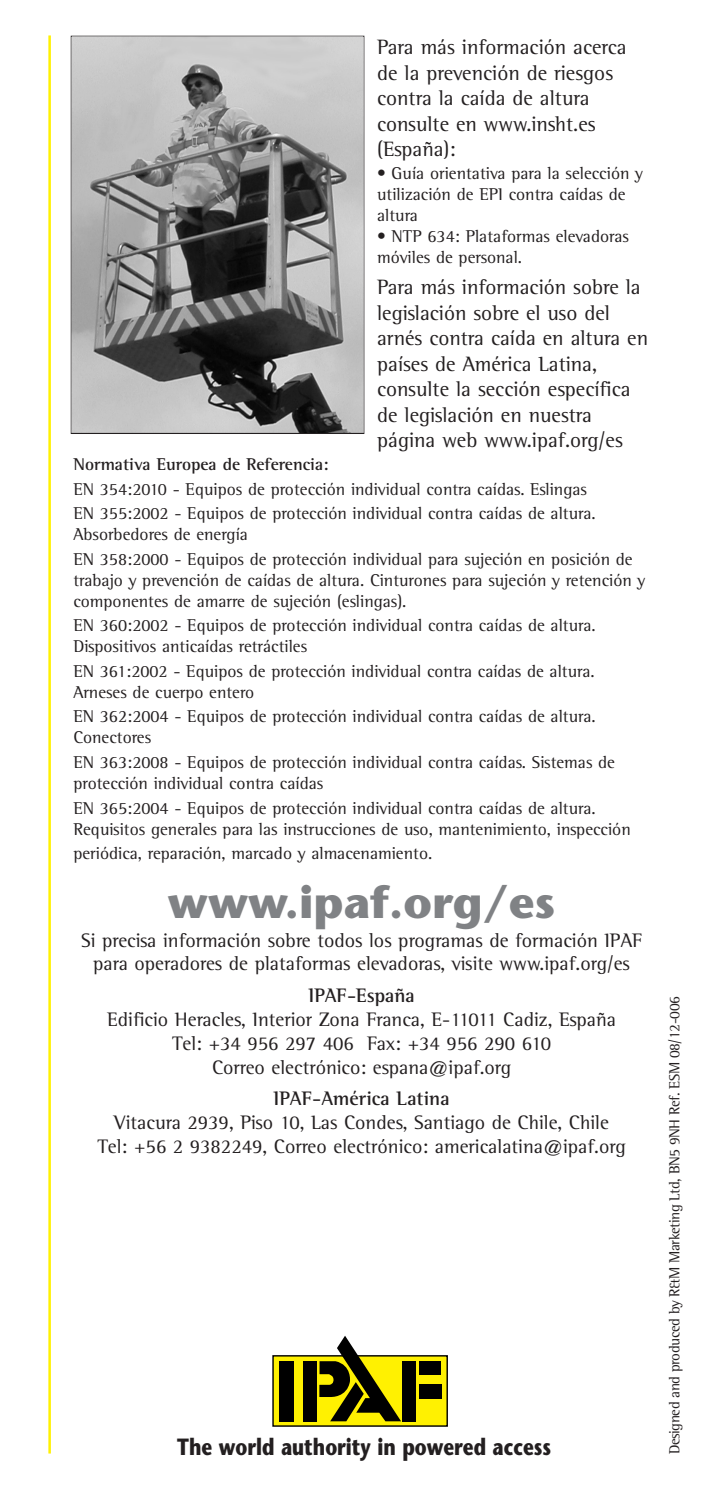
<style>
.page{position:relative;width:702px;height:1489px;background:#fff}
.page>*{position:absolute;margin:0;border:0;box-sizing:border-box;transform-origin:0 0}
.t1{font:700 45px "Stone Sans";color:#808285}
.t2{font:700 23.5px "Stone Sans";color:#231f20;scale:.8 1}
.t3{font:21.25px/25.5px "Rotis Semi Serif";color:#231f20}
.t4{font:20px/24px "Rotis Semi Serif";color:#231f20;text-align:center}
.t5{font:700 20px "Rotis Semi Serif";color:#231f20}
.t6{font:17.5px/21px "Rotis Semi Serif";color:#231f20}
.t7{font:700 17.5px "Rotis Semi Serif";color:#231f20}
.t8{font:15px "Rotis Semi Serif";letter-spacing:-.03em;color:#231f20}
</style>
<div class="page">
<svg style="left:70px;top:35px;width:294px;height:399px;background:#919191"></svg>
<hr style="left:48px;top:35px;width:3px;height:1418px;background:#fff101">
<div style="left:272px;top:1354px;width:176px;height:72px;background:#fff101;border:1px solid #000"></div>
<div style="left:279px;top:1360px;width:14px;height:61px;background:#000"></div>
<div style="left:302px;top:1360px;width:14px;height:61px;background:#000"></div>
<svg style="left:319px;top:1336px;width:82px;height:85px"></svg>
<div style="left:402px;top:1360px;width:14px;height:61px;background:#000"></div>
<div style="left:419px;top:1360px;width:22px;height:14px;background:#000"></div>
<div style="left:419px;top:1384px;width:22px;height:14px;background:#000"></div>
<p class="t3" style="left:377px;top:36px;width:251px">Para más información acerca de la prevención de riesgos contra la caída de altura consulte en www.insht.es (España):</p>
<p class="t6" style="left:377px;top:164px;width:267px">• Guía orientativa para la selección y utilización de EPI contra caídas de altura</p>
<p class="t6" style="left:377px;top:227px;width:253px">• NTP 634: Plataformas elevadoras móviles de personal.</p>
<p class="t3" style="left:377px;top:276px;width:272px">Para más información sobre la legislación sobre el uso del arnés contra caída en altura en países de América Latina, consulte la sección específica de legislación en nuestra página web www.ipaf.org/es</p>
<p class="t7" style="left:73px;top:458px;width:257px">Normativa Europea de Referencia:</p>
<p class="t6" style="left:73px;top:478px;width:523px;line-height:24.5px">EN 354:2010 - Equipos de protección individual contra caídas. Eslingas<br>EN 355:2002 - Equipos de protección individual contra caídas de altura.</p>
<p class="t6" style="left:73px;top:523px;width:560px;line-height:24.5px">Absorbedores de energía<br>EN 358:2000 - Equipos de protección individual para sujeción en posición de</p>
<p class="t6" style="left:73px;top:571px;width:573px">trabajo y prevención de caídas de altura. Cinturones para sujeción y retención y componentes de amarre de sujeción (eslingas).</p>
<p class="t6" style="left:73px;top:616px;width:523px">EN 360:2002 - Equipos de protección individual contra caídas de altura.<br>Dispositivos anticaídas retráctiles</p>
<p class="t6" style="left:73px;top:662px;width:522px">EN 361:2002 - Equipos de protección individual contra caídas de altura.<br>Arneses de cuerpo entero</p>
<p class="t6" style="left:73px;top:707px;width:523px">EN 362:2004 - Equipos de protección individual contra caídas de altura.<br>Conectores</p>
<p class="t6" style="left:73px;top:753px;width:543px">EN 363:2008 - Equipos de protección individual contra caídas. Sistemas de protección individual contra caídas</p>
<p class="t6" style="left:73px;top:798px;width:559px">EN 365:2004 - Equipos de protección individual contra caídas de altura.<br>Requisitos generales para las instrucciones de uso, mantenimiento, inspección</p>
<p class="t6" style="left:73px;top:844px;width:360px">periódica, reparación, marcado y almacenamiento.</p>
<h1 class="t1" style="left:168px;top:884px;width:389px">www.ipaf.org/es</h1>
<p class="t4" style="left:81px;top:931px;width:562px;line-height:22.5px">Si precisa información sobre todos los programas de formación IPAF para operadores de plataformas elevadoras, visite www.ipaf.org/es</p>
<p class="t5" style="left:308px;top:988px;width:108px">IPAF-España</p>
<p class="t4" style="left:107px;top:1009px;width:510px">Edificio Heracles, Interior Zona Franca, E-11011 Cadiz, España<br>Tel: +34 956 297 406 Fax: +34 956 290 610<br>Correo electrónico: espana@ipaf.org</p>
<p class="t5" style="left:273px;top:1091px;width:177px">IPAF-América Latina</p>
<p class="t4" style="left:97px;top:1112px;width:529px">Vitacura 2939, Piso 10, Las Condes, Santiago de Chile, Chile<br>Tel: +56 2 9382249, Correo electrónico: americalatina@ipaf.org</p>
<h2 class="t2" style="left:177px;top:1437px;width:469px">The world authority in powered access</h2>
<p class="t8" style="left:669px;top:1453px;width:459px;rotate:-90deg">Designed and produced by R&amp;M Marketing Ltd, BN5 9NH Ref. ESM 08/12-006</p>
</div>
